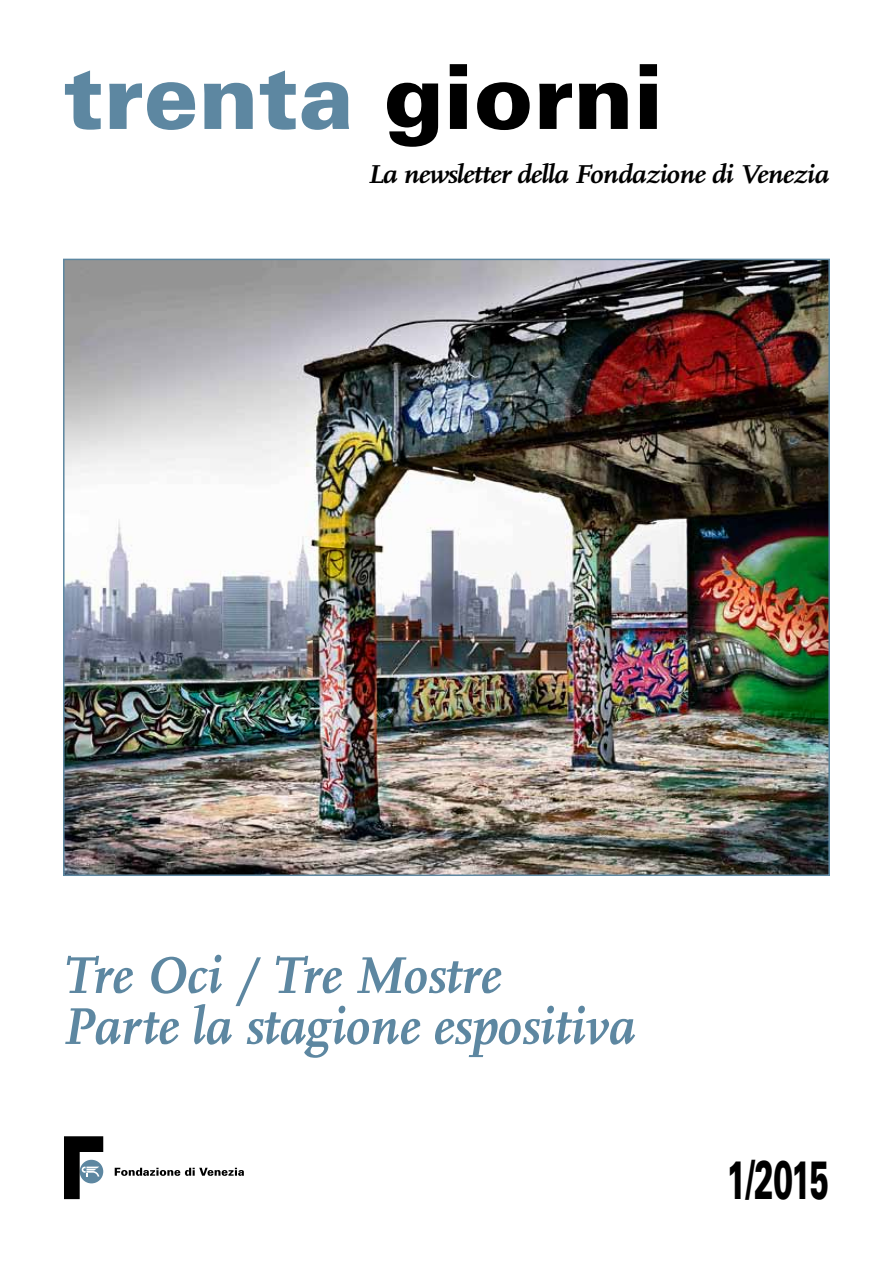
<style>
.page{position:relative;width:893px;height:1263px;background:#fff}
.page>*{position:absolute;margin:0;border:0;box-sizing:border-box;transform-origin:0 0}
.t1{font:900 90px "Univers LT Std";color:#5d87a1}
.t2{font:italic 700 54px/51px "Scala OT";color:#5d87a1}
.t3{font:900 54px "Univers LT Std";color:#000;scale:.55 1}
.t4{font:italic 700 27px "Scala OT";letter-spacing:-.025em;color:#000;scale:1.09 1}
.s1{color:#000}
</style>
<div class="page">
<svg style="left:115px;top:1168px;width:129px;height:8px"></svg>
<svg style="left:64px;top:1136px;width:39px;height:63px"></svg>
<img style="left:66px;top:262px;width:761px;height:611px">
<h1 class="t1" style="left:64px;top:40px;width:601px">trenta <span class="s1">giorni</span></h1>
<p class="t4" style="left:368px;top:159px;width:425px">La newsletter della Fondazione di Venezia</p>
<p class="t2" style="left:62px;top:951px;width:575px">Tre Oci / Tre Mostre<br>Parte la stagione espositiva</p>
<p class="t3" style="left:727px;top:1145px;width:188px">1/2015</p>
</div>
